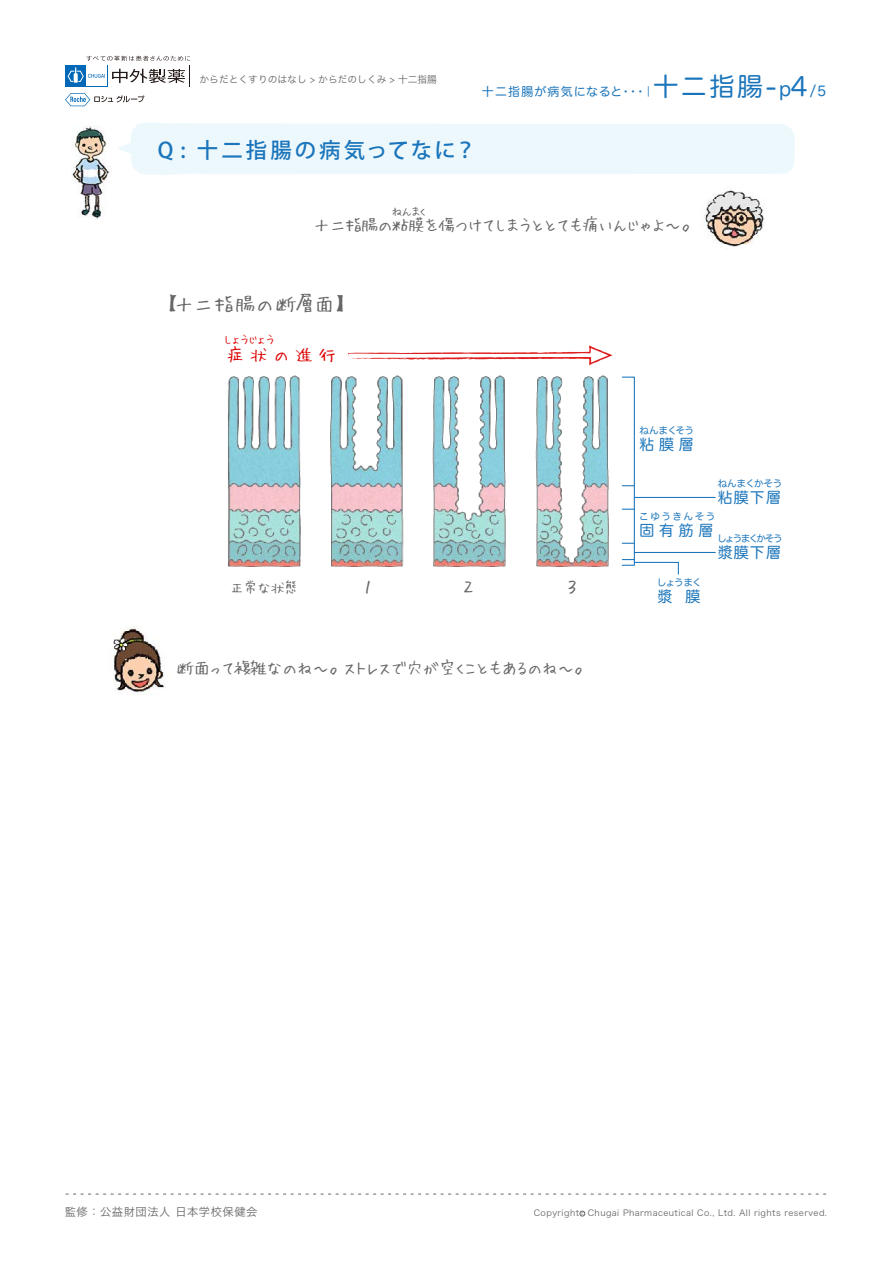
<style>
.page{position:relative;width:893px;height:1263px;background:#fff}
.page>*{position:absolute;margin:0;border:0;box-sizing:border-box;transform-origin:0 0}
.t1{font:500 21.3px "Koz Go Pro";letter-spacing:.14em;color:#1b75bb}
.t2{font:19.5px "Hui Font P";letter-spacing:.055em;color:#666}
.t3{font:18.15px "Hui Font P";color:#666}
.t4{font:17.1px "Hui Font P";letter-spacing:.375em;color:#dc0000}
.t5{font:16.5px "Hui Font P";letter-spacing:-.025em;color:#666}
.t6{font:14.85px "Hira Maru Pro W4";letter-spacing:.08em;color:#1b75bb}
.t7{font:13.8px "Hui Font P";letter-spacing:-.025em;color:#666}
.t8{font:12px "Hira Maru Pro W4";letter-spacing:.09em;color:#1b75bb}
.t9{font:12px "Hui Font P";color:#666}
.t10{font:11.7px "Hui Font P";letter-spacing:-.025em;color:#dc0000}
.t11{font:11.25px "Hira Kaku Pro W3";letter-spacing:.05em;color:#666}
.t12{font:9.75px "Hira Kaku Pro W3";color:#666}
.t13{font:9.6px "Hira Maru Pro W4";letter-spacing:-.18em;color:#1b75bb}
.t14{font:9.6px "Hira Maru Pro W4";letter-spacing:-.07em;color:#1b75bb}
.t15{font:9.6px "Hira Maru Pro W4";letter-spacing:-.035em;color:#1b75bb}
.t16{font:9.6px "Hira Maru Pro W4";letter-spacing:.155em;color:#1b75bb}
.t17{font:8.55px "Hira Kaku Pro W3";letter-spacing:.05em;color:#666}
.s1{font-family:"Hira Maru Pro N W4";font-size:25.5px}
.s2{font-family:"Hira Maru Pro N W4";font-size:19.5px}
.s3{font-size:13.5px}
.s4{font-size:5.4px}
</style>
<div class="page">
<img style="left:113px;top:626px;width:52px;height:69px">
<img style="left:703px;top:190px;width:61px;height:57px">
<div style="left:118px;top:123px;width:677px;height:52px;background:#edf8fd"></div>
<img style="left:72px;top:126px;width:38px;height:93px">
<img style="left:228px;top:365px;width:394px;height:202px">
<svg style="left:348px;top:345px;width:264px;height:20px"></svg>
<div style="left:622px;top:377px;width:13px;height:189px;border:1px solid #1b75bb"></div>
<svg style="left:622px;top:485px;width:12px;height:1px"></svg>
<hr style="left:634px;top:497px;width:81px;height:1px;background:#1b75bb">
<hr style="left:634px;top:552px;width:81px;height:1px;background:#1b75bb">
<svg style="left:622px;top:509px;width:12px;height:1px"></svg>
<svg style="left:622px;top:543px;width:12px;height:1px"></svg>
<svg style="left:622px;top:559px;width:57px;height:16px"></svg>
<svg style="left:66px;top:1193px;width:761px;height:1px"></svg>
<div style="left:65px;top:65px;width:42px;height:22px;background:#0068b7"></div>
<svg style="left:65px;top:93px;width:79px;height:13px"></svg>
<svg style="left:68px;top:56px;width:122px;height:31px"></svg>
<svg style="left:580px;top:1211px;width:5px;height:5px"></svg>
<p class="t12" style="left:200px;top:70px;width:239px">からだとくすりのはなし &gt; からだのしくみ &gt; 十二指腸</p>
<p class="t8" style="left:482px;top:81px;width:346px">十二指腸が病気になると・・・｜<span class="s1">十二指腸-</span><span class="s2">p</span><span class="s1">4</span><span class="s3">/5</span></p>
<p class="t1" style="left:158px;top:137px;width:320px">Q : 十二指腸の病気ってなに？</p>
<p class="t9" style="left:391px;top:203px;width:37px">ねんまく</p>
<p class="t5" style="left:313px;top:214px;width:384px">十二指腸の粘膜を傷つけてしまうととても痛いんじゃよ〜。</p>
<p class="t2" style="left:165px;top:291px;width:183px">【十二指腸の断層面】</p>
<p class="t4" style="left:227px;top:343px;width:110px">症状の進行</p>
<p class="t10" style="left:224px;top:332px;width:52px">しょうじょう</p>
<p class="t7" style="left:230px;top:579px;width:69px">正常な状態</p>
<p class="t3" style="left:364px;top:575px;width:9px">１</p>
<p class="t3" style="left:463px;top:575px;width:14px">２</p>
<p class="t3" style="left:567px;top:575px;width:12px">３</p>
<p class="t5" style="left:177px;top:657px;width:413px">断面って複雑なのね〜。ストレスで穴が空くこともあるのね〜。</p>
<p class="t14" style="left:640px;top:422px;width:56px">ねんまくそう</p>
<p class="t6" style="left:640px;top:432px;width:56px">粘膜層</p>
<p class="t15" style="left:718px;top:475px;width:66px">ねんまくかそう</p>
<p class="t6" style="left:718px;top:484px;width:65px">粘膜下層</p>
<p class="t16" style="left:639px;top:508px;width:78px">こゆうきんそう</p>
<p class="t13" style="left:640px;top:530px;width:145px"><sup>固有筋層</sup>しょうまくかそう</p>
<p class="t6" style="left:718px;top:539px;width:65px">漿膜下層</p>
<p class="t14" style="left:657px;top:574px;width:46px">しょうまく</p>
<p class="t6" style="left:657px;top:583px;width:44px">漿 膜</p>
<p class="t11" style="left:65px;top:1202px;width:194px">監修：公益財団法人 日本学校保健会</p>
<p class="t17" style="left:534px;top:1205px;width:295px">Copyright <span class="s4">c</span> Chugai Pharmaceutical Co., Ltd. All rights reserved.</p>
</div>
